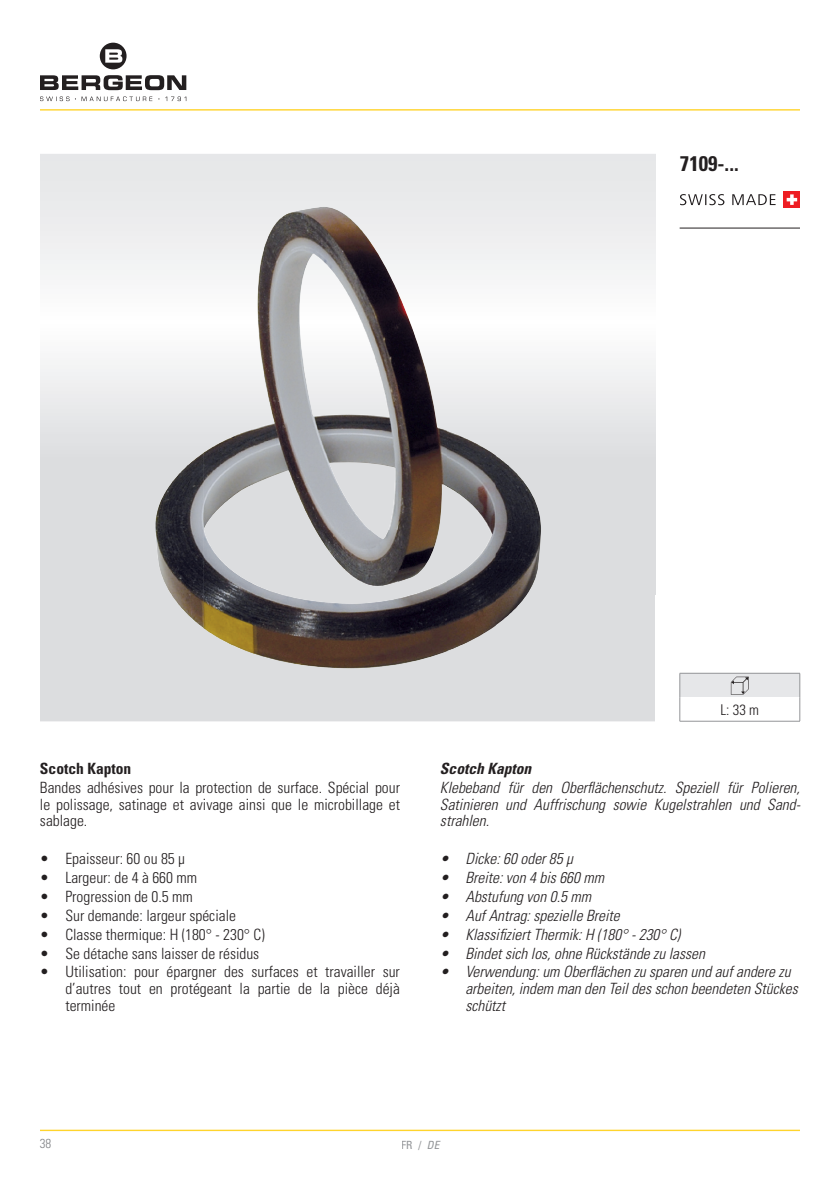
<style>
.page{position:relative;width:840px;height:1191px;background:#fff}
.page>*{position:absolute;margin:0;border:0;box-sizing:border-box;transform-origin:0 0}
.t1{font:700 condensed 21.2px "Univers";color:#231f20}
.t2{font:italic 300 condensed 15.6px/17px "Univers";color:#231f20;text-align:justify}
.t3{font:300 condensed 15.6px/17px "Univers";color:#231f20;text-align:justify}
.t4{font:italic 700 condensed 15.6px "Univers";color:#231f20}
.t5{font:700 condensed 15.6px "Univers";color:#231f20}
.t6{font:300 condensed 14.8px "Univers";color:#231f20}
.t7{font:300 condensed 13px "Univers LT Pro";color:#808285}
.t8{font:condensed 11.2px "Univers";color:#939598}
.t9{font:italic condensed 11.2px "Univers";color:#939598}
</style>
<div class="page">
<svg style="left:40px;top:154px;width:615px;height:567px"></svg>
<svg style="left:40px;top:75px;width:146px;height:15px"></svg>
<svg style="left:40px;top:96px;width:146px;height:5px"></svg>
<svg style="left:100px;top:43px;width:26px;height:26px"></svg>
<hr style="left:40px;top:109px;width:759px;height:2px;background:#ffd42c">
<hr style="left:40px;top:1129px;width:759px;height:2px;background:#ffd42c">
<div style="left:679px;top:673px;width:120px;height:24px;background:#e6e7e9"></div>
<hr style="left:679px;top:673px;width:120px;height:1px;background:#939598">
<svg style="left:679px;top:673px;width:1px;height:48px"></svg>
<svg style="left:799px;top:673px;width:1px;height:48px"></svg>
<hr style="left:679px;top:721px;width:120px;height:1px;background:#939598">
<svg style="left:730px;top:676px;width:18px;height:18px"></svg>
<img style="left:252px;top:207px;width:146px;height:323px">
<img style="left:398px;top:293px;width:49px;height:371px">
<img style="left:203px;top:429px;width:49px;height:224px">
<img style="left:446px;top:430px;width:49px;height:221px">
<img style="left:155px;top:452px;width:48px;height:176px">
<img style="left:495px;top:455px;width:45px;height:171px">
<img style="left:300px;top:530px;width:98px;height:138px">
<img style="left:252px;top:583px;width:49px;height:82px">
<div style="left:783px;top:192px;width:16px;height:16px;background:#ee1d23"></div>
<svg style="left:786px;top:194px;width:10px;height:11px"></svg>
<svg style="left:680px;top:194px;width:95px;height:11px"></svg>
<hr style="left:679px;top:228px;width:120px;height:1px;background:#231f20">
<h1 class="t1" style="left:679px;top:150px;width:60px">7109-...</h1>
<p class="t5" style="left:40px;top:758px;width:93px">Scotch Kapton</p>
<p class="t3" style="left:40px;top:778px;width:361px">Bandes adhésives pour la protection de surface. Spécial pour le polissage, satinage et avivage ainsi que le microbillage et sablage.</p>
<p class="t3" style="left:40px;top:850px;width:147px">• Epaisseur: 60 ou 85 µ</p>
<p class="t3" style="left:40px;top:869px;width:159px">• Largeur: de 4 à 660 mm</p>
<p class="t3" style="left:40px;top:888px;width:154px">• Progression de 0.5 mm</p>
<p class="t3" style="left:40px;top:906px;width:197px">• Sur demande: largeur spéciale</p>
<p class="t3" style="left:40px;top:925px;width:226px">• Classe thermique: H (180° - 230° C)</p>
<p class="t3" style="left:40px;top:944px;width:221px">• Se détache sans laisser de résidus</p>
<p class="t3" style="left:65px;top:963px;width:336px;text-indent:-25px">• Utilisation: pour épargner des surfaces et travailler sur d’autres tout en protégeant la partie de la pièce déjà terminée</p>
<p class="t6" style="left:720px;top:701px;width:40px">L: 33 m</p>
<p class="t4" style="left:440px;top:758px;width:93px">Scotch Kapton</p>
<p class="t2" style="left:440px;top:778px;width:362px">Klebeband für den Oberflächenschutz. Speziell für Polieren, Satinieren und Auffrischung sowie Kugelstrahlen und Sand&shy;strahlen.</p>
<p class="t2" style="left:440px;top:850px;width:134px">• Dicke: 60 oder 85 µ</p>
<p class="t2" style="left:440px;top:869px;width:165px">• Breite: von 4 bis 660 mm</p>
<p class="t2" style="left:440px;top:888px;width:153px">• Abstufung von 0.5 mm</p>
<p class="t2" style="left:440px;top:906px;width:181px">• Auf Antrag: spezielle Breite</p>
<p class="t2" style="left:440px;top:925px;width:242px">• Klassifiziert Thermik: H (180° - 230° C)</p>
<p class="t2" style="left:440px;top:944px;width:266px">• Bindet sich los, ohne Rückstände zu lassen</p>
<p class="t2" style="left:465px;top:963px;width:333px;text-align:left;text-indent:-25px">• Verwendung: um Oberflächen zu sparen und auf andere zu arbeiten, indem man den Teil des schon beendeten Stückes schützt</p>
<p class="t7" style="left:40px;top:1135px;width:13px">38</p>
<p class="t8" style="left:401px;top:1138px;width:13px">FR</p>
<p class="t8" style="left:418px;top:1138px;width:5px">/</p>
<p class="t9" style="left:426px;top:1138px;width:14px">DE</p>
</div>
